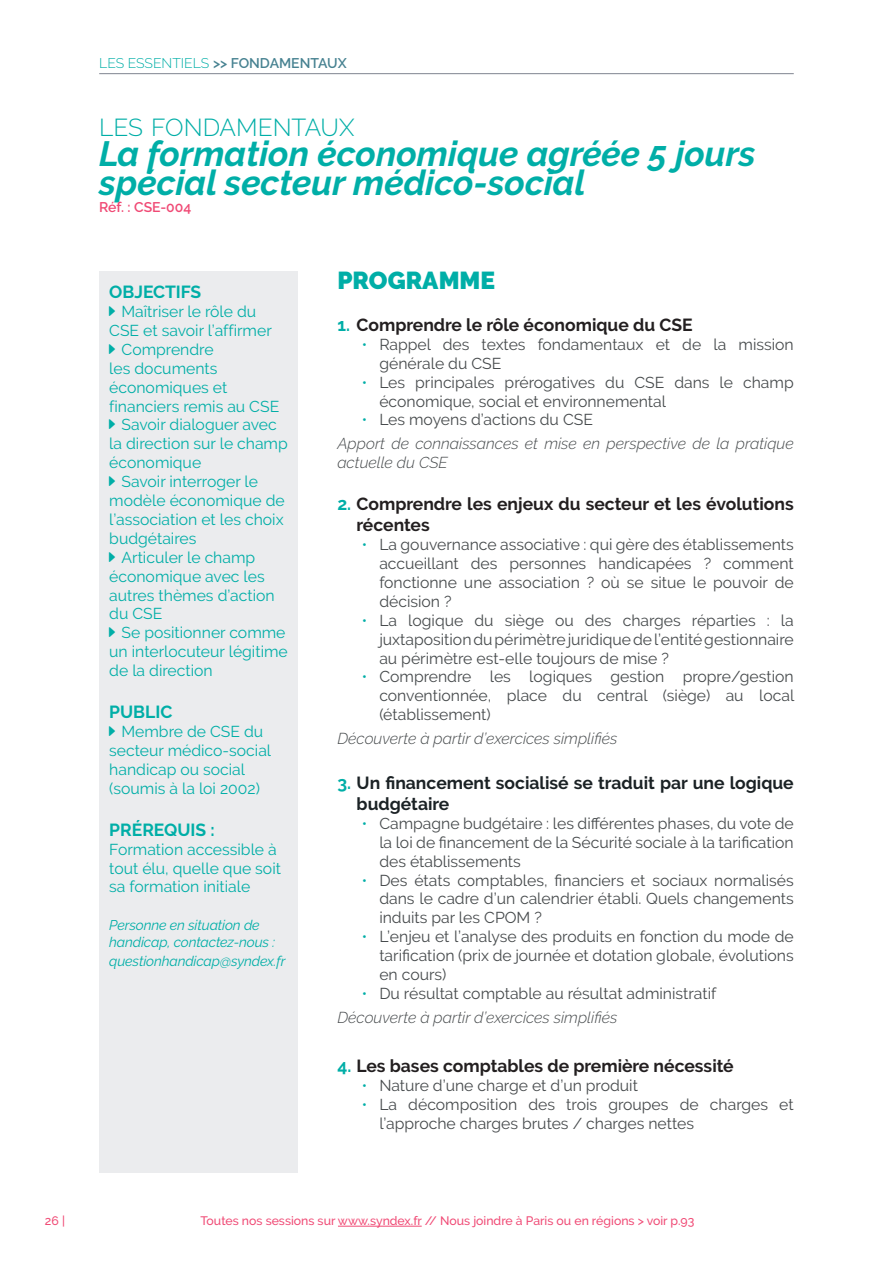
<style>
.page{position:relative;width:893px;height:1265px;background:#fff}
.page>*{position:absolute;margin:0;border:0;box-sizing:border-box;transform-origin:0 0}
.Titre_fiche{font:italic 700 35px/29.8px "Raleway";color:#00aea7}
.Titre_fiche-2{font:300 24.5px "Raleway";color:#00aea7}
.Titre_Programme{font:900 24.5px "Raleway";color:#00aea7}
.t1{font:700 17.5px/21px "Raleway";color:#231f20}
.t2{font:700 17.5px/21px "Raleway";color:#1b2225}
.Titre_infos_pratique{font:700 17.5px "Raleway";color:#00aea7}
.t3{font:15.75px/18.9px "Raleway";color:#464a4c;text-align:justify}
.Puce_infos_pratiques{font:15.75px/18.9px "Raleway";color:#00aea7}
.méthode_pédago{font:italic 300 15.75px/18.9px "Raleway";color:#464a4c}
.Puce_infos_pratiques-2{font:italic 14px/16.8px "Raleway";letter-spacing:-.01em;color:#00aea7}
.t4{font:600 14px "Raleway";color:#478291}
.référence_haut{font:600 14px "Raleway";color:#f04a75}
.t5{font:500 12.25px "Raleway";color:#f04a75}
.s1{font-weight:300;color:#00aea7}
.s2{color:#00aea7}
</style>
<div class="page">
<hr style="left:338px;top:1226px;width:84px;height:1px;background:#f04a75">
<div style="left:99px;top:228px;width:199px;height:913px;background:#ebecee"></div>
<hr style="left:99px;top:73px;width:695px;height:1px;background:#7f8490">
<div style="left:92px;top:221px;width:218px;height:50px;background:#fff"></div>
<div style="left:99px;top:1119px;width:199px;height:54px;background:#ebecee"></div>
<p class="t4" style="left:99px;top:55px;width:249px"><span class="s1">LES ESSENTIELS</span> &gt;&gt; FONDAMENTAUX</p>
<p class="Titre_fiche-2" style="left:99px;top:113px;width:257px">LES FONDAMENTAUX</p>
<p class="Titre_fiche" style="left:99px;top:139px;width:658px">La formation économique agréée 5 jours spécial secteur médico-social</p>
<p class="référence_haut" style="left:99px;top:199px;width:94px">Réf. : CSE-004</p>
<p class="Titre_infos_pratique" style="left:109px;top:282px;width:94px">OBJECTIFS</p>
<p class="Puce_infos_pratiques" style="left:109px;top:302px;width:164px;text-align:center">Maîtriser le rôle du<br>CSE et savoir l’affirmer</p>
<p class="Puce_infos_pratiques" style="left:109px;top:340px;width:171px;text-indent:12px">Comprendre<br>les documents économiques et financiers remis au CSE</p>
<p class="Puce_infos_pratiques" style="left:109px;top:415px;width:180px;text-indent:12px">Savoir dialoguer avec la direction sur le champ économique</p>
<p class="Puce_infos_pratiques" style="left:109px;top:472px;width:177px;text-indent:12px">Savoir interroger le modèle économique de l’association et les choix budgétaires</p>
<p class="Puce_infos_pratiques" style="left:109px;top:548px;width:167px;text-indent:12px">Articuler le champ économique avec les autres thèmes d’action du CSE</p>
<p class="Puce_infos_pratiques" style="left:109px;top:623px;width:180px;text-indent:12px">Se positionner comme un interlocuteur légitime de la direction</p>
<p class="Titre_infos_pratique" style="left:109px;top:702px;width:65px">PUBLIC</p>
<p class="Puce_infos_pratiques" style="left:109px;top:722px;width:163px;text-indent:12px">Membre de CSE du secteur médico-social handicap ou social (soumis à la loi 2002)</p>
<p class="Titre_infos_pratique" style="left:109px;top:820px;width:107px">PRÉREQUIS :</p>
<p class="Puce_infos_pratiques" style="left:109px;top:840px;width:173px">Formation accessible à tout élu, quelle que soit sa formation initiale</p>
<p class="Puce_infos_pratiques-2" style="left:109px;top:917px;width:167px">Personne en situation de handicap, contactez-nous :</p>
<p class="Puce_infos_pratiques-2" style="left:109px;top:953px;width:178px">questionhandicap@syndex.fr</p>
<p class="Titre_Programme" style="left:337px;top:266px;width:159px">PROGRAMME</p>
<p class="t1" style="left:337px;top:314px;width:357px"><span class="s2">1.</span> Comprendre le rôle économique du CSE</p>
<p class="t3" style="left:379px;top:335px;width:416px;text-indent:-18px"><span class="s1">•</span> Rappel des textes fondamentaux et de la mission générale du CSE</p>
<p class="t3" style="left:379px;top:373px;width:416px;text-indent:-18px"><span class="s1">•</span> Les principales prérogatives du CSE dans le champ économique, social et environnemental</p>
<p class="t3" style="left:362px;top:410px;width:233px"><span class="s1">•</span> Les moyens d’actions du CSE</p>
<p class="méthode_pédago" style="left:337px;top:434px;width:458px">Apport de connaissances et mise en perspective de la pratique actuelle du CSE</p>
<p class="t1" style="left:357px;top:494px;width:439px;text-indent:-19px"><span class="s2">2.</span> Comprendre les enjeux du secteur et les évolutions récentes</p>
<p class="t3" style="left:379px;top:535px;width:416px;text-indent:-18px"><span class="s1">•</span> La gouvernance associative : qui gère des établissements accueillant des personnes handicapées ? comment fonctionne une association ? où se situe le pouvoir de décision ?</p>
<p class="t3" style="left:379px;top:611px;width:416px;text-indent:-18px"><span class="s1">•</span> La logique du siège ou des charges réparties : la juxtaposition du périmètre juridique de l’entité gestionnaire au périmètre est-elle toujours de mise ?</p>
<p class="t3" style="left:379px;top:667px;width:416px;text-indent:-18px"><span class="s1">•</span> Comprendre les logiques gestion propre/gestion conventionnée, place du central (siège) au local (établissement)</p>
<p class="méthode_pédago" style="left:337px;top:729px;width:281px">Découverte à partir d’exercices simplifiés</p>
<p class="t2" style="left:357px;top:772px;width:439px;text-indent:-19px"><span class="s2">3.</span> Un financement socialisé se traduit par une logique budgétaire</p>
<p class="t3" style="left:379px;top:814px;width:416px;text-indent:-18px"><span class="s1">•</span> Campagne budgétaire : les différentes phases, du vote de la loi de financement de la Sécurité sociale à la tarification des établissements</p>
<p class="t3" style="left:379px;top:870px;width:416px;text-indent:-18px"><span class="s1">•</span> Des états comptables, financiers et sociaux normalisés dans le cadre d’un calendrier établi. Quels changements induits par les CPOM ?</p>
<p class="t3" style="left:379px;top:927px;width:416px;text-indent:-18px"><span class="s1">•</span> L’enjeu et l’analyse des produits en fonction du mode de tarification (prix de journée et dotation globale, évolutions en cours)</p>
<p class="t3" style="left:362px;top:984px;width:356px"><span class="s1">•</span> Du résultat comptable au résultat administratif</p>
<p class="méthode_pédago" style="left:337px;top:1008px;width:281px">Découverte à partir d’exercices simplifiés</p>
<p class="t1" style="left:337px;top:1055px;width:398px"><span class="s2">4.</span> Les bases comptables de première nécessité</p>
<p class="t3" style="left:362px;top:1076px;width:278px"><span class="s1">•</span> Nature d’une charge et d’un produit</p>
<p class="t3" style="left:379px;top:1095px;width:416px;text-indent:-18px"><span class="s1">•</span> La décomposition des trois groupes de charges et l’approche charges brutes / charges nettes</p>
<p class="t5" style="left:45px;top:1214px;width:22px">26 |</p>
<p class="t5" style="left:200px;top:1214px;width:495px">Toutes nos sessions sur www.syndex.fr // Nous joindre à Paris ou en régions &gt; voir p.93</p>
</div>
